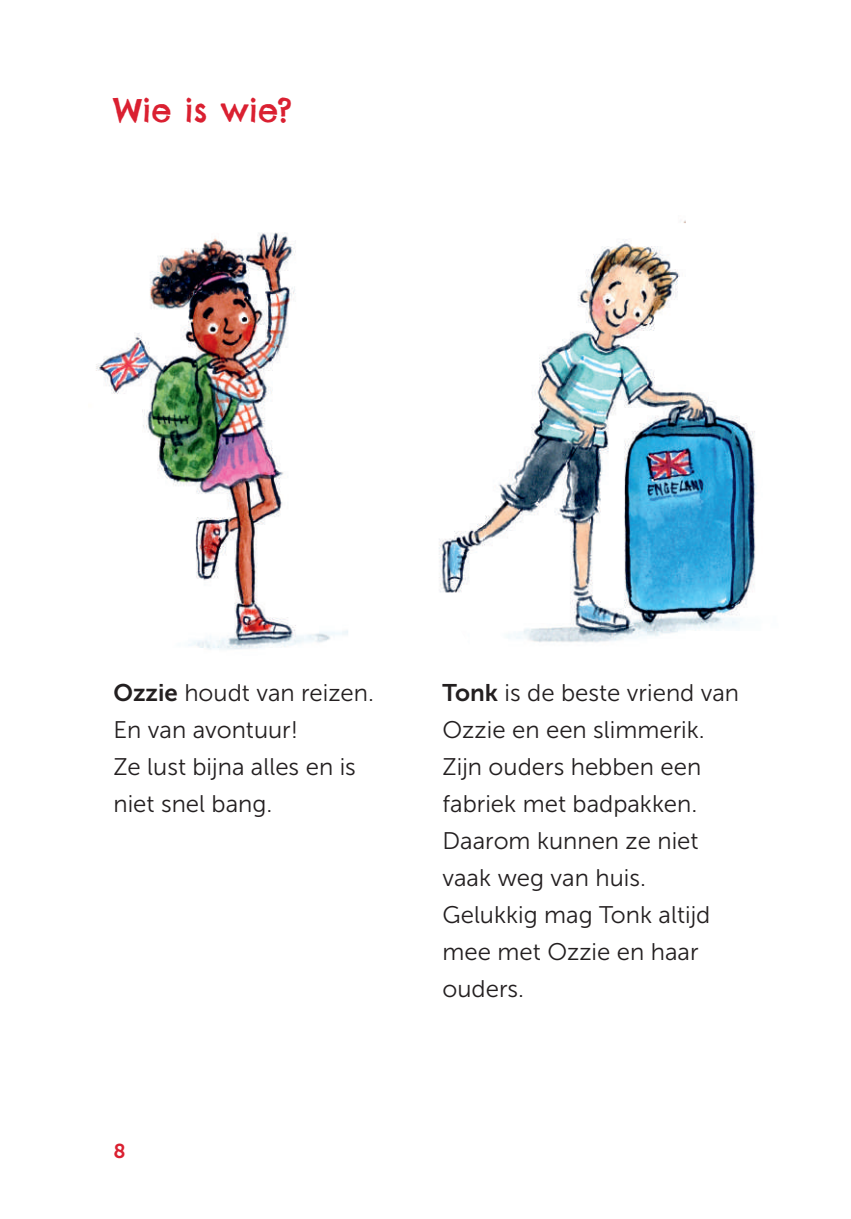
<style>
.page{position:relative;width:851px;height:1219px;background:#fff}
.page>*{position:absolute;margin:0;border:0;box-sizing:border-box;transform-origin:0 0}
.t1{font:32px "Chelsea Market Pro";color:#da2031}
.t2{font:24px/37px "Museo Sans 300";color:#231f20}
.t3{font:20px "Museo Sans 700";color:#da2031}
.s1{font-family:"Museo Sans 700"}
</style>
<div class="page">
<img style="left:96px;top:232px;width:252px;height:418px">
<img style="left:439px;top:220px;width:318px;height:423px">
<h1 class="t1" style="left:113px;top:90px;width:180px">Wie is wie?</h1>
<p class="t2" style="left:113px;top:674px;width:262px"><span class="s1">Ozzie</span> houdt van reizen.<br>En van avontuur!<br>Ze lust bijna alles en is niet snel bang.</p>
<p class="t2" style="left:442px;top:675px;width:298px"><span class="s1">Tonk</span> is de beste vriend van<br>Ozzie en een slimmerik.<br>Zijn ouders hebben een fabriek met badpakken.<br>Daarom kunnen ze niet vaak weg van huis.<br>Gelukkig mag Tonk altijd mee met Ozzie en haar ouders.</p>
<p class="t3" style="left:113px;top:1140px;width:14px">8</p>
</div>
